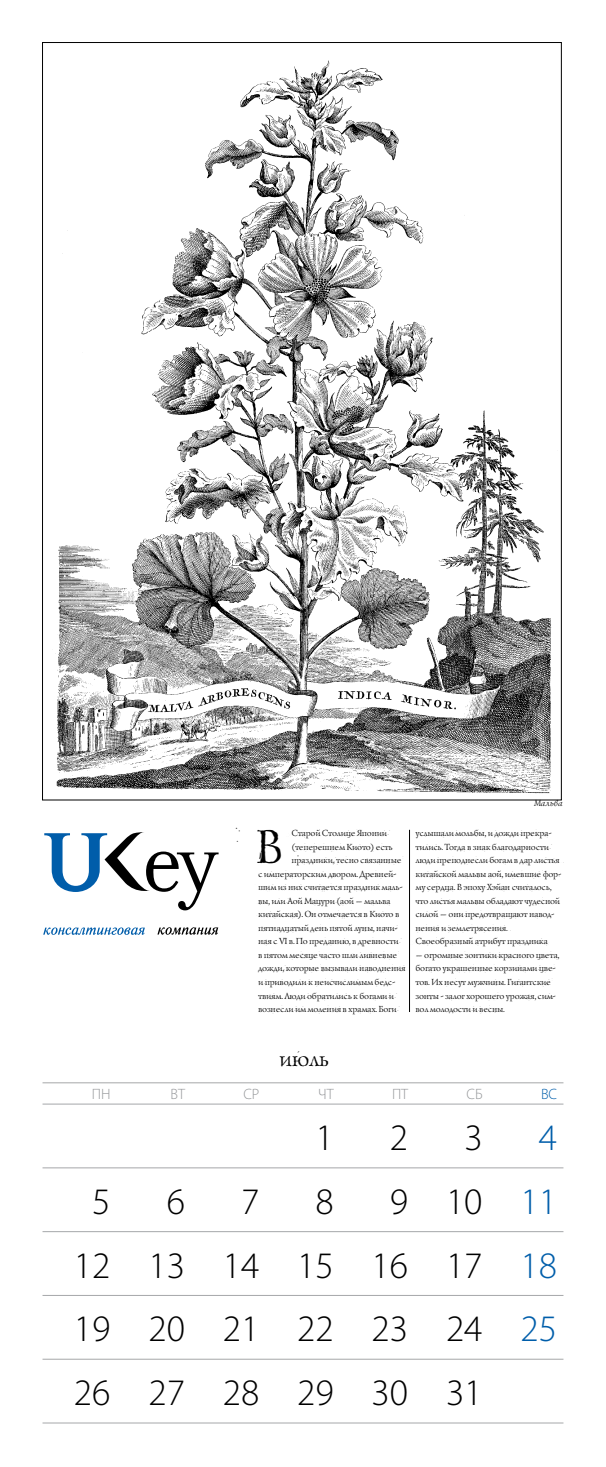
<style>
.page{position:relative;width:606px;height:1467px;background:#fff}
.page>*{position:absolute;margin:0;border:0;box-sizing:border-box;transform-origin:0 0}
.t1{font:48.45px "Lazurski Antique Display";color:#000}
.t2{font:300 37.5px/63.8px "Myriad Pro";color:#000;text-align:justify}
.t3{font:300 37.5px "Myriad Pro";color:#005eaa}
.t4{font:22.5px "Lazurski Antique Display";color:#000}
.t5{font:300 15px "Myriad Pro";color:#939598}
.t6{font:300 15px "Myriad Pro";color:#005eaa}
.t7{font:9px/13.5px "Lazurski Antique Display";color:#000}
.t8{font:italic 9px "Lazurski";color:#000}
.s1{color:#005eaa}
</style>
<div class="page">
<hr style="left:43px;top:1083px;width:520px;height:1px;background:#a5a7a9">
<hr style="left:43px;top:1104px;width:520px;height:1px;background:#a5a7a9">
<hr style="left:43px;top:1168px;width:520px;height:1px;background:#a5a7a9">
<hr style="left:43px;top:1231px;width:520px;height:1px;background:#a5a7a9">
<hr style="left:43px;top:1295px;width:520px;height:1px;background:#a5a7a9">
<hr style="left:43px;top:1359px;width:520px;height:1px;background:#a5a7a9">
<hr style="left:43px;top:1423px;width:520px;height:1px;background:#a5a7a9">
<svg style="left:44px;top:832px;width:175px;height:78px"></svg>
<svg style="left:157px;top:927px;width:61px;height:8px"></svg>
<svg style="left:43px;top:927px;width:102px;height:8px"></svg>
<img style="left:55px;top:60px;width:497px;height:734px">
<hr style="left:409px;top:830px;width:1px;height:182px;background:#000">
<p class="t8" style="left:533px;top:796px;width:30px">Мальва</p>
<h1 class="t1" style="left:253px;top:814px;width:64px">В</h1>
<p class="t7" style="left:291px;top:826px;width:97px">Старой СтолицеЯпонии</p>
<p class="t7" style="left:291px;top:840px;width:102px">(теперешнем Киото) есть</p>
<p class="t7" style="left:291px;top:853px;width:116px">праздники, тесно связанные</p>
<p class="t7" style="left:258px;top:867px;width:139px">с императорским двором. Древней-</p>
<p class="t7" style="left:258px;top:880px;width:145px">шим из них считаетсяпраздникмаль-</p>
<p class="t7" style="left:258px;top:894px;width:134px">вы, или Аой Мацури (аой – мальва</p>
<p class="t7" style="left:258px;top:907px;width:142px">китайская). Он отмечаетсяв Киото в</p>
<p class="t7" style="left:258px;top:921px;width:140px">пятнадцатый день пятой луны, начи-</p>
<p class="t7" style="left:258px;top:934px;width:142px">наяс VI в. По преданию, в древности</p>
<p class="t7" style="left:258px;top:948px;width:145px">в пятом месяцечасто шли ливневые</p>
<p class="t7" style="left:258px;top:961px;width:155px">дожди, которыевызывали наводнения</p>
<p class="t7" style="left:258px;top:975px;width:137px">и приводили кнеисчислимым бедс-</p>
<p class="t7" style="left:258px;top:988px;width:137px">твиям. Люди обратились кбогами и</p>
<p class="t7" style="left:258px;top:1002px;width:140px">вознесли им моленияв храмах. Боги</p>
<p class="t7" style="left:415px;top:826px;width:151px">услышали мольбы, и дожди прекра&shy;тились. Тогда в знакблагодарности люди преподнесли богам в дар листья китайской мальвыаой, имевшиефор&shy;му сердца. Вэпоху Хэйан считалось, что листьямальвыобладают чудесной силой – они предотвращают навод&shy;ненияи землетрясения.<br>Своеобразный атрибут праздника</p>
<p class="t7" style="left:415px;top:948px;width:145px">– огромныезонтики красного цвета, богато украшенныекорзинами цве&shy;тов. Их несут мужчины. Гигантские зонты- залог хорошего урожая, сим&shy;вол молодости и весны.</p>
<h3 class="t4" style="left:278px;top:1044px;width:51px">июль</h3>
<h3 class="t5" style="left:92px;top:1085px;width:20px">ПН</h3>
<h3 class="t5" style="left:170px;top:1085px;width:16px">ВТ</h3>
<h3 class="t5" style="left:243px;top:1085px;width:18px">СР</h3>
<h3 class="t5" style="left:318px;top:1085px;width:17px">ЧТ</h3>
<h3 class="t5" style="left:392px;top:1085px;width:18px">ПТ</h3>
<h3 class="t5" style="left:466px;top:1085px;width:18px">СБ</h3>
<h3 class="t6" style="left:541px;top:1085px;width:17px">ВС</h3>
<h2 class="t2" style="left:315px;top:1105px;width:20px">1</h2>
<h2 class="t2" style="left:390px;top:1105px;width:20px">2</h2>
<h2 class="t2" style="left:464px;top:1105px;width:20px">3</h2>
<h2 class="t3" style="left:539px;top:1115px;width:20px">4</h2>
<h2 class="t2" style="left:92px;top:1169px;width:20px">5</h2>
<h2 class="t2" style="left:167px;top:1169px;width:20px">6</h2>
<h2 class="t2" style="left:241px;top:1169px;width:20px">7</h2>
<h2 class="t2" style="left:315px;top:1169px;width:20px">8</h2>
<h2 class="t2" style="left:74px;top:1169px;width:485px;text-indent:316px">9 10 <span class="s1">11<br></span>12 13 14 15 16 17 <span class="s1">18<br></span>19 20 21 22 23 24 <span class="s1">25<br></span>26 27 28 29 30 31</h2>
</div>
